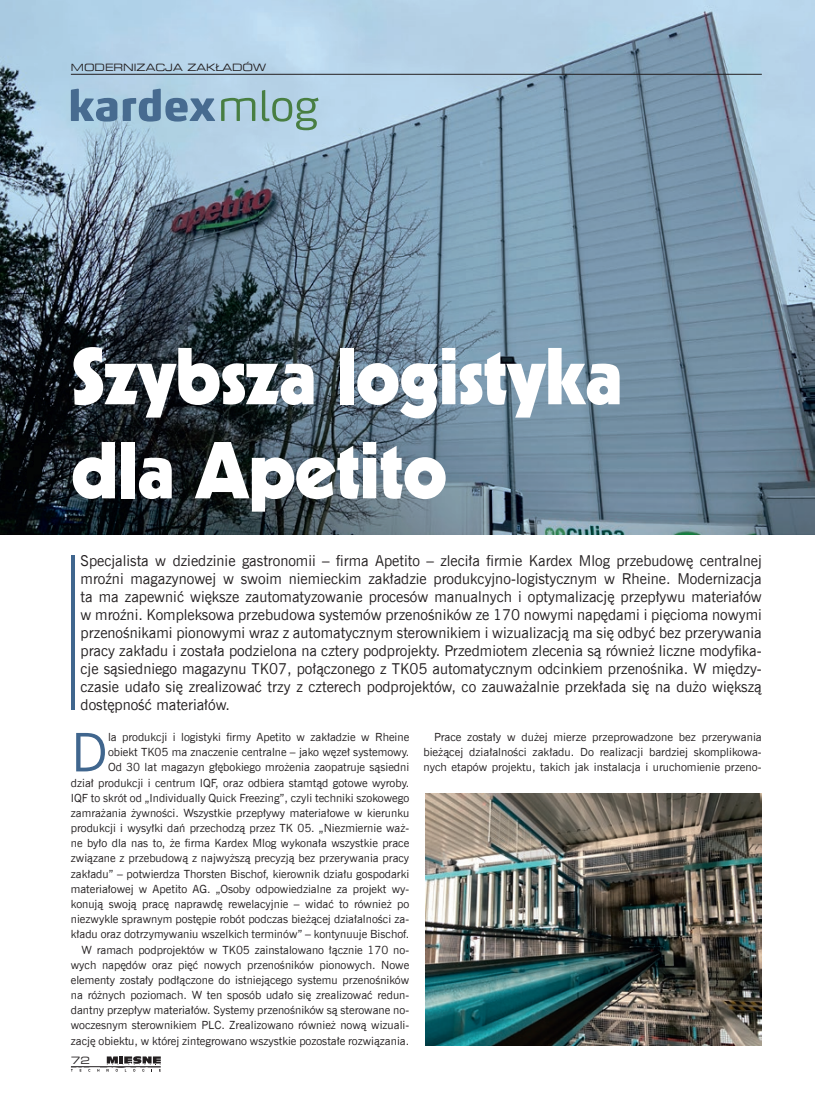
<style>
.page{position:relative;width:815px;height:1099px;background:#fff}
.page>*{position:absolute;margin:0;border:0;box-sizing:border-box;transform-origin:0 0}
.t1{font:78.75px/94px "Geometric 231 Hv EU";letter-spacing:-.02em;color:#fff}
.t2{font:53.25px "News Goth EU";color:#40668e}
.t3{font:15px/18px "News Goth EU";color:#231f20;text-align:justify}
.t4{font:11.25px/15.1px "News Goth EU";color:#231f20;text-align:right}
.t5{font:11.25px/15.1px "News Goth EU";color:#231f20;text-align:justify;scale:1.04 1}
.t6{font:10px "Square 721 Ex EU";color:#231f20}
</style>
<div class="page">
<hr style="left:71px;top:1066px;width:90px;height:1px;background:#231f20">
<svg style="left:106px;top:1056px;width:55px;height:15px"></svg>
<img style="left:0;top:0;width:815px;height:534px">
<hr style="left:71px;top:74px;width:691px;height:1px;background:#231f20">
<hr style="left:71px;top:555px;width:3px;height:155px;background:#40668e">
<svg style="left:71px;top:89px;width:46px;height:33px;background:#779ab7"></svg>
<svg style="left:123px;top:89px;width:92px;height:33px;background:#7fa1bd"></svg>
<svg style="left:221px;top:98px;width:34px;height:23px"></svg>
<svg style="left:262px;top:90px;width:57px;height:40px;background:#98bbba"></svg>
<img style="left:425px;top:793px;width:337px;height:252px">
<p class="t6" style="left:71px;top:61px;width:197px">MODERNIZACJA ZAKŁADÓW</p>
<h1 class="t1" style="left:71px;top:328px;width:554px">Szybsza logistyka dla Apetito</h1>
<p class="t3" style="left:81px;top:552px;width:683px">Specjalista w dziedzinie gastronomii – firma Apetito – zleciła firmie Kardex Mlog przebudowę centralnej mroźni magazynowej w swoim niemieckim zakładzie produkcyjno-logistycznym w Rheine. Modernizacja ta ma zapewnić większe zautomatyzowanie procesów manualnych i optymalizację przepływu materiałów w mroźni. Kompleksowa przebudowa systemów przenośników ze 170 nowymi napędami i pięcioma nowymi przenośnikami pionowymi wraz z automatycznym sterownikiem i wizualizacją ma się odbyć bez przerywania pracy zakładu i została podzielona na cztery podprojekty. Przedmiotem zlecenia są również liczne modyfika&shy;cje sąsiedniego magazynu TK07, połączonego z TK05 automatycznym odcinkiem przenośnika. W między&shy;czasie udało się zrealizować trzy z czterech podprojektów, co zauważalnie przekłada się na dużo większą dostępność materiałów.</p>
<h2 class="t2" style="left:71px;top:720px;width:39px">D</h2>
<p class="t4" style="left:71px;top:729px;width:340px">la produkcji i logistyki firmy Apetito w zakładzie w Rheine<br>obiekt TK05 ma znaczenie centralne – jako węzeł systemowy.<br>Od 30 lat magazyn głębokiego mrożenia zaopatruje sąsiedni<br>dział produkcji i centrum IQF, oraz odbiera stamtąd gotowe wyroby.<br>IQF to skrót od „Individually Quick Freezing”, czyli techniki szokowego zamrażania żywności. Wszystkie przepływy materiałowe w kierunku produkcji i wysyłki dań przechodzą przez TK 05. „Niezmiernie waż&shy;ne było dla nas to, że firma Kardex Mlog wykonała wszystkie prace związane z przebudową z najwyższą precyzją bez przerywania pracy zakładu” – potwierdza Thorsten Bischof, kierownik działu gospodarki materiałowej w Apetito AG. „Osoby odpowiedzialne za projekt wy&shy;konują swoją pracę naprawdę rewelacyjnie – widać to również po niezwykle sprawnym postępie robót podczas bieżącej działalności za&shy;kładu oraz dotrzymywaniu wszelkich terminów” – kontynuuje Bischof.<br>W ramach podprojektów w TK05 zainstalowano łącznie 170 no&shy;wych napędów oraz pięć nowych przenośników pionowych. Nowe elementy zostały podłączone do istniejącego systemu przenośników na różnych poziomach. W ten sposób udało się zrealizować redun&shy;dantny przepływ materiałów. Systemy przenośników są sterowane no&shy;woczesnym sterownikiem PLC. Zrealizowano również nową wizuali&shy;zację obiektu, w której zintegrowano wszystkie pozostałe rozwiązania.</p>
<p class="t5" style="left:423px;top:729px;width:327px;text-indent:11px">Prace zostały w dużej mierze przeprowadzone bez przerywania bieżącej działalności zakładu. Do realizacji bardziej skomplikowa&shy;nych etapów projektu, takich jak instalacja i uruchomienie przeno-</p>
<p class="t6" style="left:71px;top:1053px;width:20px">72</p>
</div>
